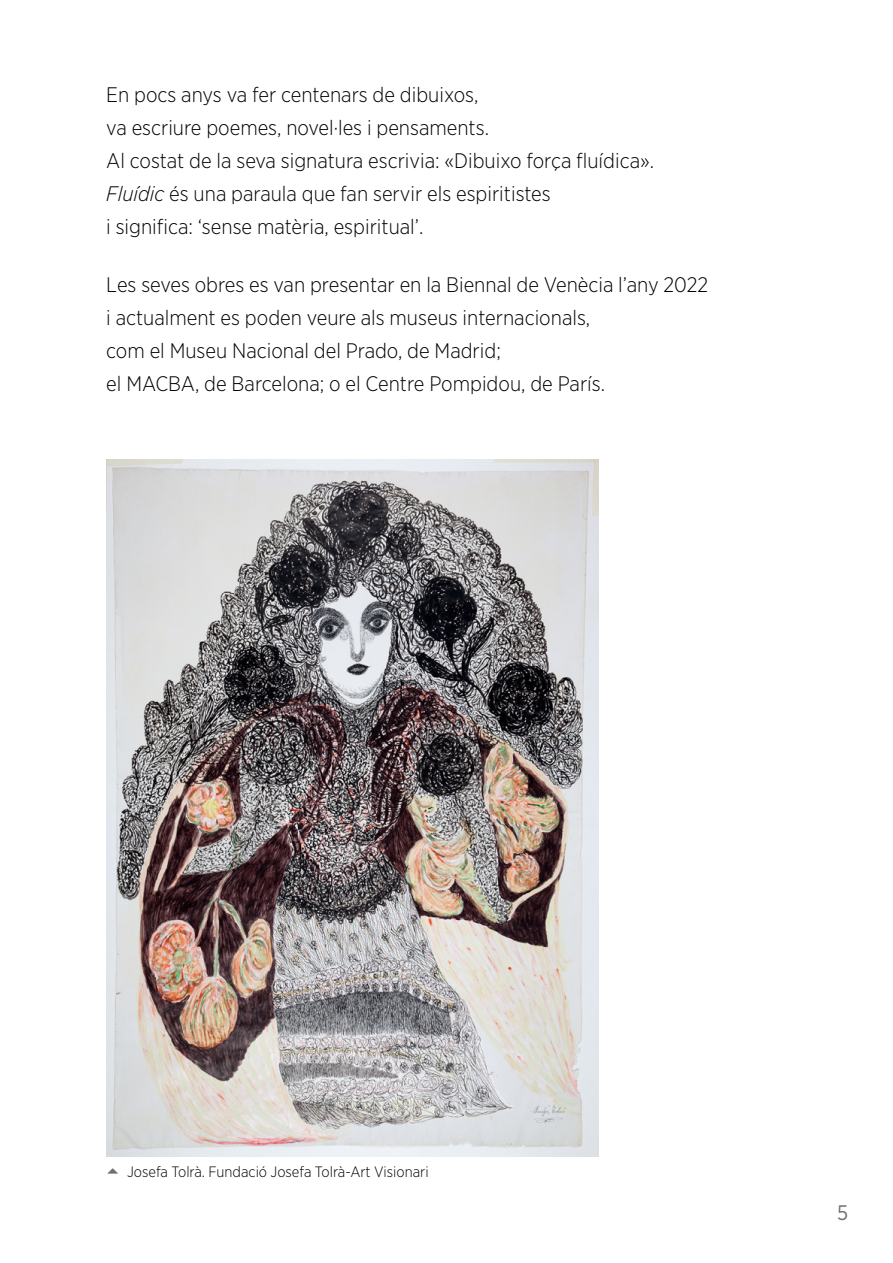
<style>
.page{position:relative;width:893px;height:1263px;background:#fff}
.page>*{position:absolute;margin:0;border:0;box-sizing:border-box;transform-origin:0 0}
.t1{font:300 21px/33px "Gotham Narrow";color:#000}
.t2{font:21px "Gotham Narrow";color:#706f6f}
.t3{font:300 15px "Gotham Narrow";color:#000}
.s1{font-style:italic}
</style>
<div class="page">
<img style="left:106px;top:459px;width:493px;height:698px">
<p class="t1" style="left:106px;top:77px;width:549px">En pocs anys va fer centenars de dibuixos,<br>va escriure poemes, novel·les i pensaments.<br>Al costat de la seva signatura escrivia: «Dibuixo força fluídica».<br><span class="s1">Fluídic</span> és una paraula que fan servir els espiritistes<br>i significa: ‘sense matèria, espiritual’.</p>
<p class="t1" style="left:106px;top:268px;width:603px">Les seves obres es van presentar en la Biennal de Venècia l’any 2022 i actualment es poden veure als museus internacionals,<br>com el Museu Nacional del Prado, de Madrid;<br>el MACBA, de Barcelona; o el Centre Pompidou, de París.</p>
<p class="t3" style="left:127px;top:1163px;width:303px">Josefa Tolrà. Fundació Josefa Tolrà-Art Visionari</p>
<p class="t2" style="left:837px;top:1200px;width:13px">5</p>
</div>
